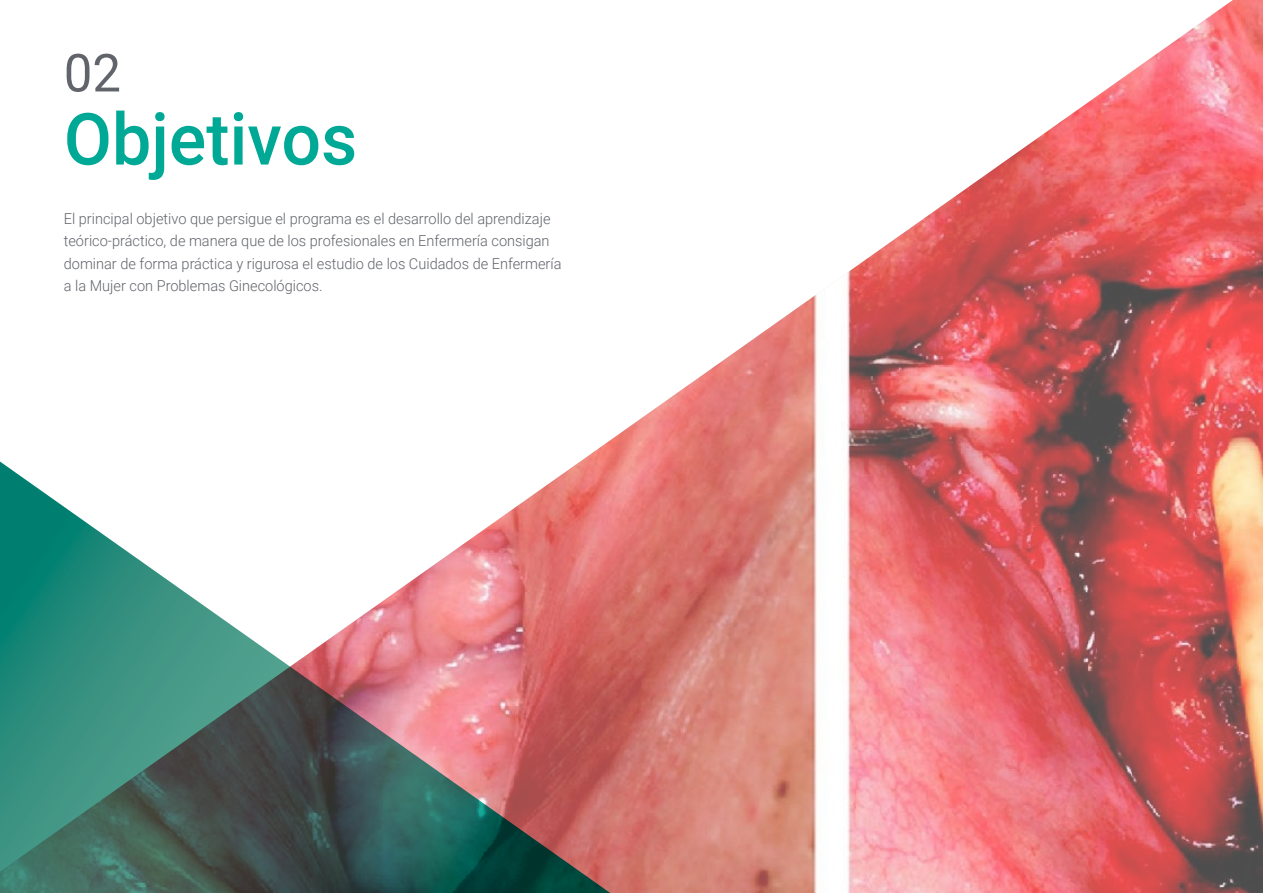
<style>
.page{position:relative;width:1263px;height:893px;background:#fff}
.page>*{position:absolute;margin:0;border:0;box-sizing:border-box;transform-origin:0 0}
.t1{font:500 72px "Roboto";color:#00a996}
.t2{font:52.5px "Roboto";color:#61646a}
.t3{font:300 15px/22.5px "Roboto";color:#61646a}
</style>
<div class="page">
<img style="left:602px;top:0;width:661px;height:893px">
<svg style="left:0;top:446px;width:640px;height:447px"></svg>
<h2 class="t2" style="left:64px;top:36px;width:59px">02</h2>
<h1 class="t1" style="left:64px;top:89px;width:295px">Objetivos</h1>
<p class="t3" style="left:64px;top:207px;width:499px">El principal objetivo que persigue el programa es el desarrollo del aprendizaje teórico-práctico, de manera que de los profesionales en Enfermería consigan dominar de forma práctica y rigurosa el estudio de los Cuidados de Enfermería a la Mujer con Problemas Ginecológicos.</p>
</div>
